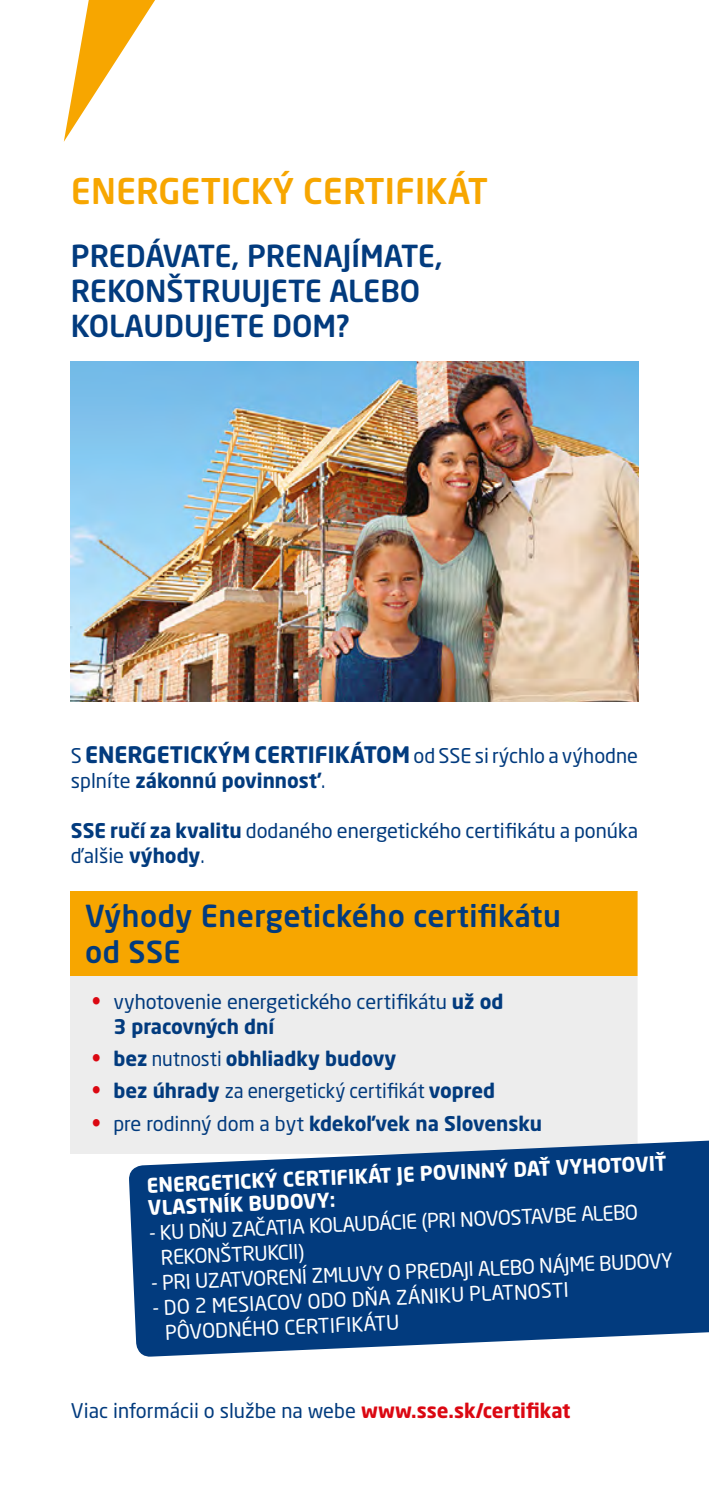
<style>
.page{position:relative;width:709px;height:1489px;background:#fff}
.page>*{position:absolute;margin:0;border:0;box-sizing:border-box;transform-origin:0 0}
.t1{font:500 35px "Neo Sans W1 G";color:#f7a600}
.t2{font:500 30px/35px "Neo Sans W1 G";color:#023b7e}
.t3{font:700 22.5px "Neo Sans W1 G";color:#023b7e}
.t4{font:20px/25px "Neo Sans W1 G";color:#023b7e}
.t5{font:20px/23.5px "Neo Sans W1 G";color:#fff}
.t6{font:700 20px "Neo Sans W1 G";color:#023b7e}
.t7{font:700 20px/21px "Neo Sans W1 G";color:#fff}
.t8{font:20px "Neo Sans W1 G";color:#023b7e;scale:.95 1}
.s1{font-weight:400;font-size:20px}
.s2{font-weight:400}
.s3{font-weight:700}
.s4{font-weight:700;font-size:22.5px;color:#db0812}
.s5{font-size:22.5px;color:#db0812}
.s6{font-weight:700;color:#db0812}
</style>
<div class="page">
<svg style="left:64px;top:0;width:91px;height:142px"></svg>
<div style="left:71px;top:891px;width:567px;height:85px;background:#f7a600"></div>
<div style="left:71px;top:976px;width:567px;height:177px;background:#ededed"></div>
<hr style="left:637px;top:891px;width:1px;height:85px;background:#fff">
<hr style="left:637px;top:976px;width:1px;height:177px;background:#fff">
<svg style="left:128px;top:1139px;width:581px;height:218px;background:#21538d"></svg>
<img style="left:71px;top:361px;width:567px;height:341px">
<h1 class="t1" style="left:71px;top:169px;width:418px">ENERGETICKÝ CERTIFIKÁT</h1>
<h2 class="t2" style="left:71px;top:238px;width:373px">PREDÁVATE, PRENAJÍMATE,<br>REKONŠTRUUJETE ALEBO<br>KOLAUDUJETE DOM?</h2>
<p class="t3" style="left:71px;top:740px;width:568px"><span class="s1">S</span> ENERGETICKÝM CERTIFIKÁTOM <span class="s1">od SSE si rýchlo a výhodne</span></p>
<p class="t6" style="left:71px;top:767px;width:256px"><span class="s2">splníte</span> zákonnú povinnosť<span class="s2">.</span></p>
<p class="t4" style="left:71px;top:817px;width:568px"><span class="s3">SSE ručí za kvalitu</span> dodaného energetického certifikátu a ponúka ďalšie <span class="s3">výhody</span>.</p>
<h2 class="t2" style="left:85px;top:897px;width:477px;line-height:36px">Výhody Energetického certifikátu od SSE</h2>
<p class="t4" style="left:113px;top:989px;width:391px;text-indent:-21px"><span class="s4">•</span> vyhotovenie energetického certifikátu <span class="s3">už od<br>3 pracovných dní</span></p>
<p class="t6" style="left:92px;top:1046px;width:305px"><span class="s5">•</span> bez <span class="s2">nutnosti</span> obhliadky budovy</p>
<p class="t8" style="left:92px;top:1078px;width:426px"><span class="s4">•</span> <span class="s3">bez úhrady</span> za energetický certifikát <span class="s3">vopred</span></p>
<p class="t6" style="left:92px;top:1110px;width:451px"><span class="s5">•</span> <span class="s2">pre rodinný dom a byt</span> kdekoľvek na Slovensku</p>
<p class="t7" style="left:146px;top:1176px;width:522px;rotate:-3deg">ENERGETICKÝ CERTIFIKÁT JE POVINNÝ DAŤ VYHOTOVIŤ<br>VLASTNÍK BUDOVY:</p>
<p class="t5" style="left:159px;top:1222px;width:480px;text-indent:-11px;rotate:-3deg">- KU DŇU ZAČATIA KOLAUDÁCIE (PRI NOVOSTAVBE ALEBO<br>REKONŠTRUKCII)</p>
<p class="t5" style="left:151px;top:1273px;width:523px;rotate:-3deg">- PRI UZATVORENÍ ZMLUVY O PREDAJI ALEBO NÁJME BUDOVY</p>
<p class="t5" style="left:163px;top:1296px;width:407px;line-height:24.2px;text-indent:-11px;rotate:-3deg">- DO 2 MESIACOV ODO DŇA ZÁNIKU PLATNOSTI<br>PÔVODNÉHO CERTIFIKÁTU</p>
<p class="t4" style="left:71px;top:1397px;width:501px">Viac informácii o službe na webe <span class="s6">www.sse.sk/certifikat</span></p>
</div>
